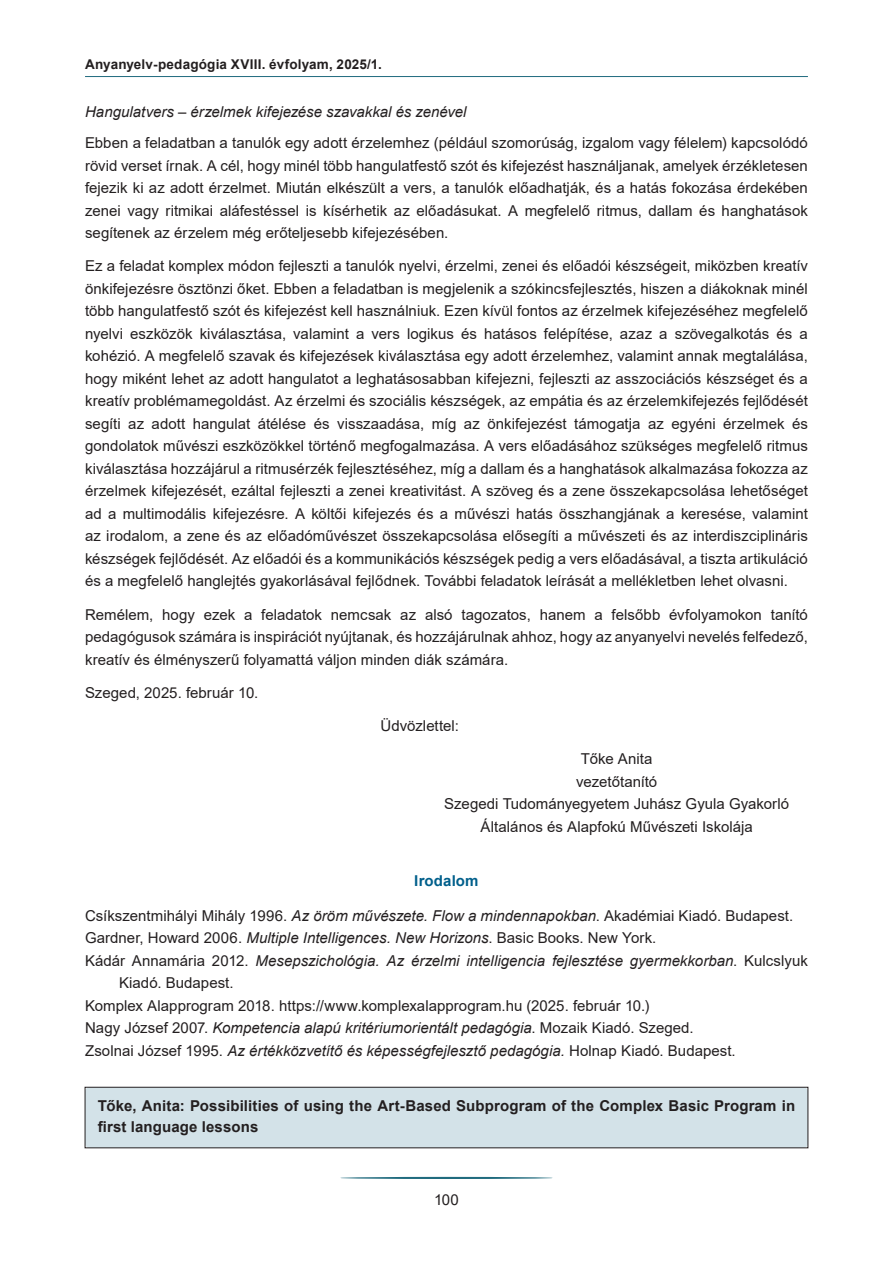
<style>
.page{position:relative;width:893px;height:1263px;background:#fff}
.page>*{position:absolute;margin:0;border:0;box-sizing:border-box;transform-origin:0 0}
.t1{font:15px/22.5px "Arial";color:#231f20;text-align:justify}
.t2{font:italic 15px "Arial";color:#231f20}
.t3{font:700 15px/21px "Arial";letter-spacing:.01em;color:#231f20}
.t4{font:700 15px "Arial";letter-spacing:.01em;color:#005f8b}
.t5{font:700 13.5px "Arial";letter-spacing:.015em;color:#231f20}
.s1{font-style:italic}
.s2{font-style:normal}
</style>
<div class="page">
<div style="left:85px;top:1087px;width:723px;height:61px;background:#d3e2e8;border-radius:4px"></div>
<div style="left:85px;top:1087px;width:723px;height:61px;border:1px solid #231f20"></div>
<hr style="left:85px;top:76px;width:723px;height:1px;background:#206b7e">
<hr style="left:340px;top:1177px;width:213px;height:2px;background:#206b7e;border-radius:50%">
<p class="t5" style="left:85px;top:54px;width:298px">Anyanyelv-pedagógia XVIII. évfolyam, 2025/1.</p>
<p class="t2" style="left:85px;top:102px;width:383px">Hangulatvers – érzelmek kifejezése szavakkal és zenével</p>
<p class="t1" style="left:85px;top:132px;width:724px">Ebben a feladatban a tanulók egy adott érzelemhez (például szomorúság, izgalom vagy félelem) kapcsolódó rövid verset írnak. A cél, hogy minél több hangulatfestő szót és kifejezést használjanak, amelyek érzékletesen fejezik ki az adott érzelmet. Miután elkészült a vers, a tanulók előadhatják, és a hatás fokozása érdekében zenei vagy ritmikai aláfestéssel is kísérhetik az előadásukat. A megfelelő ritmus, dallam és hanghatások segítenek az érzelem még erőteljesebb kifejezésében.</p>
<p class="t1" style="left:85px;top:255px;width:724px">Ez a feladat komplex módon fejleszti a tanulók nyelvi, érzelmi, zenei és előadói készségeit, miközben kreatív önkifejezésre ösztönzi őket. Ebben a feladatban is megjelenik a szókincsfejlesztés, hiszen a diákoknak minél több hangulatfestő szót és kifejezést kell használniuk. Ezen kívül fontos az érzelmek kifejezéséhez megfelelő nyelvi eszközök kiválasztása, valamint a vers logikus és hatásos felépítése, azaz a szövegalkotás és a kohézió. A megfelelő szavak és kifejezések kiválasztása egy adott érzelemhez, valamint annak megtalálása, hogy miként lehet az adott hangulatot a leghatásosabban kifejezni, fejleszti az asszociációs készséget és a kreatív problémamegoldást. Az érzelmi és szociális készségek, az empátia és az érzelemkifejezés fejlődését segíti az adott hangulat átélése és visszaadása, míg az önkifejezést támogatja az egyéni érzelmek és gondolatok művészi eszközökkel történő megfogalmazása. A vers előadásához szükséges megfelelő ritmus kiválasztása hozzájárul a ritmusérzék fejlesztéséhez, míg a dallam és a hanghatások alkalmazása fokozza az érzelmek kifejezését, ezáltal fejleszti a zenei kreativitást. A szöveg és a zene összekapcsolása lehetőséget ad a multimodális kifejezésre. A költői kifejezés és a művészi hatás összhangjának a keresése, valamint az irodalom, a zene és az előadóművészet összekapcsolása elősegíti a művészeti és az interdiszciplináris készségek fejlődését. Az előadói és a kommunikációs készségek pedig a vers előadásával, a tiszta artikuláció és a megfelelő hanglejtés gyakorlásával fejlődnek. További feladatok leírását a mellékletben lehet olvasni.</p>
<p class="t1" style="left:85px;top:603px;width:724px">Remélem, hogy ezek a feladatok nemcsak az alsó tagozatos, hanem a felsőbb évfolyamokon tanító pedagógusok számára is inspirációt nyújtanak, és hozzájárulnak ahhoz, hogy az anyanyelvi nevelés felfedező, kreatív és élményszerű folyamattá váljon minden diák számára.</p>
<p class="t1" style="left:85px;top:681px;width:175px">Szeged, 2025. február 10.</p>
<p class="t1" style="left:381px;top:714px;width:80px">Üdvözlettel:</p>
<p class="t1" style="left:444px;top:747px;width:346px;text-align:center">Tőke Anita<br>vezetőtanító<br>Szegedi Tudományegyetem Juhász Gyula Gyakorló<br>Általános és Alapfokú Művészeti Iskolája</p>
<p class="t4" style="left:414px;top:870px;width:66px">Irodalom</p>
<p class="t1" style="left:85px;top:904px;width:710px">Csíkszentmihályi Mihály 1996. <span class="s1">Az öröm művészete. Flow a mindennapokban</span>. Akadémiai Kiadó. Budapest.</p>
<p class="t1" style="left:85px;top:927px;width:573px">Gardner, Howard 2006. <span class="s1">Multiple Intelligences. New Horizons</span>. Basic Books. New York.</p>
<p class="t2" style="left:85px;top:951px;width:724px"><span class="s2">Kádár Annamária 2012.</span> Mesepszichológia. Az érzelmi intelligencia fejlesztése gyermekkorban<span class="s2">. Kulcslyuk</span></p>
<p class="t1" style="left:119px;top:972px;width:116px">Kiadó. Budapest.</p>
<p class="t1" style="left:85px;top:994px;width:566px">Komplex Alapprogram 2018. https://www.komplexalapprogram.hu (2025. február 10.)</p>
<p class="t2" style="left:85px;top:1018px;width:610px"><span class="s2">Nagy József 2007.</span> Kompetencia alapú kritériumorientált pedagógia<span class="s2">. Mozaik Kiadó. Szeged.</span></p>
<p class="t2" style="left:85px;top:1041px;width:652px"><span class="s2">Zsolnai József 1995.</span> Az értékközvetítő és képességfejlesztő pedagógia. <span class="s2">Holnap Kiadó. Budapest.</span></p>
<p class="t3" style="left:98px;top:1095px;width:699px">Tőke, Anita: Possibilities of using the Art-Based Subprogram of the Complex Basic Program in first language lessons</p>
<p class="t1" style="left:434px;top:1188px;width:26px">100</p>
</div>
